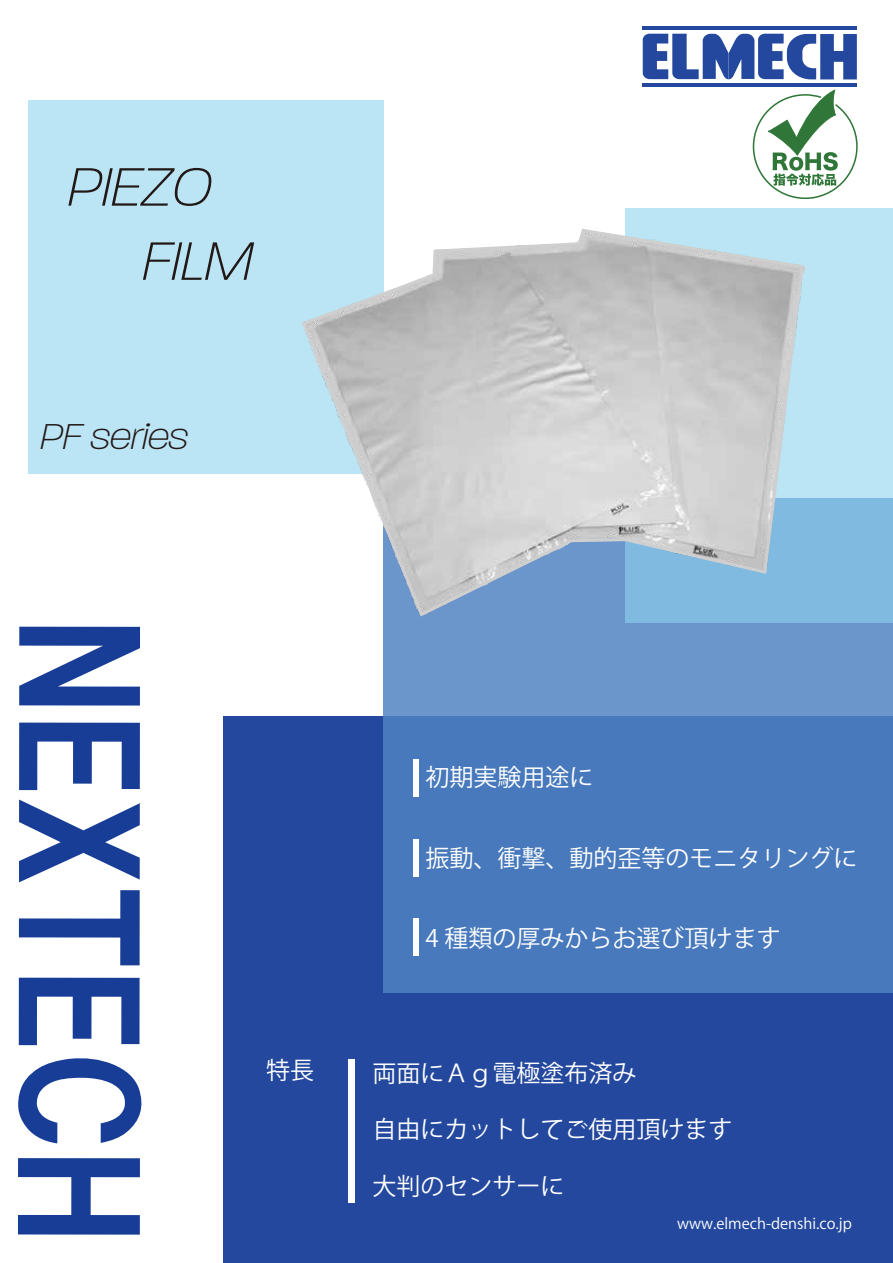
<style>
.page{position:relative;width:893px;height:1263px;background:#fff}
.page>*{position:absolute;margin:0;border:0;box-sizing:border-box;transform-origin:0 0}
.t1{font:150px "HGS Soei Kakugothic UB";color:#183d96}
.t2{font:italic 200 58.5px/74.2px "Paralucent";color:#221815}
.t3{font:italic 200 39px "Paralucent";color:#221815}
.t4{font:24px "Koz Go Pr 6 N";color:#fff}
.t5{font:15px "Koz Go Pr 6 N";color:#fff}
</style>
<div class="page">
<div style="left:29px;top:100px;width:355px;height:374px;background:#bbe4f5"></div>
<div style="left:223px;top:716px;width:670px;height:547px;background:#23489d"></div>
<svg style="left:384px;top:618px;width:509px;height:375px;background:#5080c0"></svg>
<svg style="left:625px;top:209px;width:268px;height:414px;background:#a9d7ef"></svg>
<svg style="left:643px;top:34px;width:214px;height:45px"></svg>
<hr style="left:643px;top:26px;width:214px;height:4px;background:#23489d">
<hr style="left:643px;top:83px;width:214px;height:3px;background:#23489d">
<div style="left:349px;top:1059px;width:6px;height:143px;background:#fff"></div>
<div style="left:413px;top:758px;width:6px;height:38px;background:#fff"></div>
<div style="left:413px;top:918px;width:6px;height:38px;background:#fff"></div>
<div style="left:413px;top:839px;width:6px;height:38px;background:#fff"></div>
<svg style="left:753px;top:90px;width:105px;height:109px"></svg>
<svg style="left:302px;top:227px;width:503px;height:391px;background:#c1cbd3"></svg>
<h2 class="t2" style="left:142px;top:150px;width:112px;text-indent:-75px">PIEZO<br>FILM</h2>
<h3 class="t3" style="left:40px;top:415px;width:149px">PF series</h3>
<h1 class="t1" style="left:153px;top:618px;width:627px;rotate:90deg">NEXTECH</h1>
<p class="t4" style="left:425px;top:764px;width:169px">初期実験用途に</p>
<p class="t4" style="left:425px;top:844px;width:433px">振動、衝撃、動的歪等のモニタリングに</p>
<p class="t4" style="left:425px;top:924px;width:357px">4 種類の厚みからお選び頂けます</p>
<p class="t4" style="left:266px;top:1056px;width:49px">特長</p>
<p class="t4" style="left:372px;top:1059px;width:265px">両面にＡｇ電極塗布済み</p>
<p class="t4" style="left:372px;top:1116px;width:361px">自由にカットしてご使用頂けます</p>
<p class="t4" style="left:372px;top:1173px;width:193px">大判のセンサーに</p>
<p class="t5" style="left:677px;top:1215px;width:176px">www.elmech-denshi.co.jp</p>
</div>
